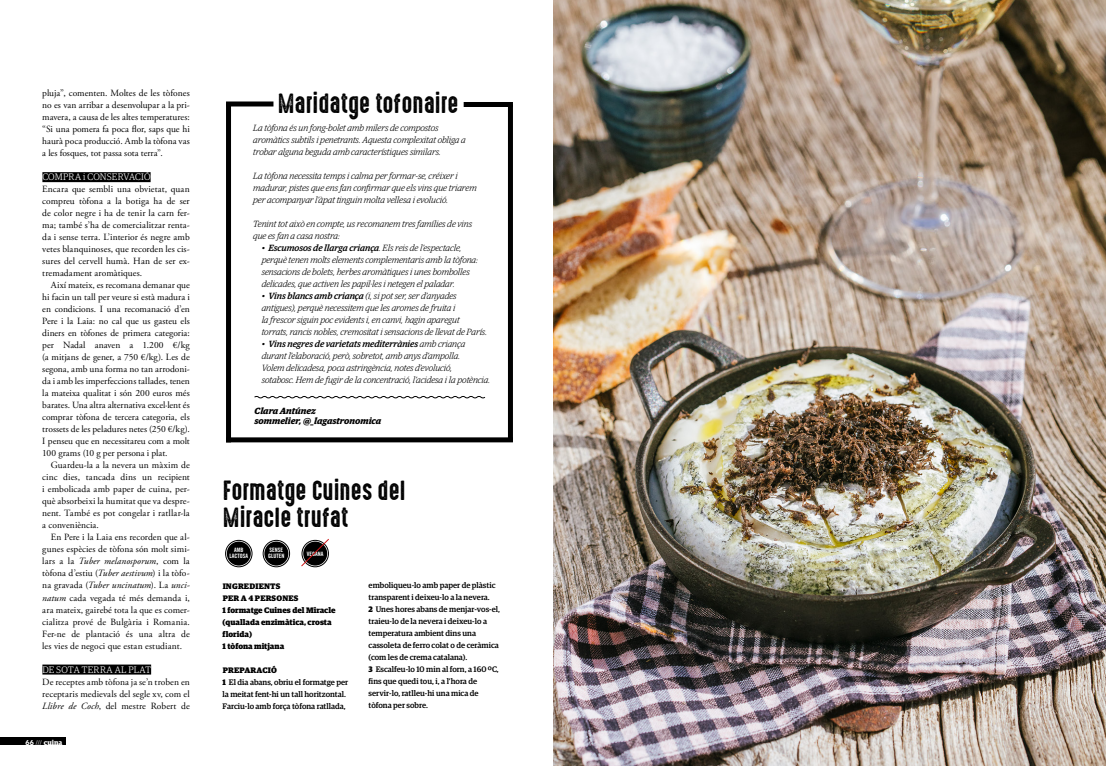
<style>
.page{position:relative;width:1106px;height:766px;background:#fff}
.page>*{position:absolute;margin:0;border:0;box-sizing:border-box;transform-origin:0 0}
.Per_defecte{font:25px/27px "High Voltage Rough";color:#000}
.texto_general_capitu{font:9.5px/12px "Adobe Garamond Pro";letter-spacing:.005em;color:#000;text-align:justify}
.ladillo{font:300 9.5px "Guardian Egyp";letter-spacing:.02em;color:#fff}
.t1{font:italic 300 9px/12px "Guardian Egyp";color:#000}
.t2{font:italic 700 9px/10px "Guardian Egyp";color:#000}
.per_a_receta{font:500 8px/12px "Guardian Egyp";color:#000}
.t3{font:900 8px/12px "Guardian Egyp";color:#000}
.t4{font:900 8px/12px "Guardian Egyp";letter-spacing:.02em;color:#000}
.t5{font:700 7px "Guardian Egyp";color:#fff}
.t6{font:6px "Trade Gothic Bold Cond Twenty";color:#fff}
.s1{font-style:italic}
.s2{font-family:"Avenir";font-weight:900}
.s3{font-family:"Clarendon";font-weight:300}
.s4{font-weight:500}
.s5{font-weight:900}
</style>
<div class="page">
<div style="left:0;top:737px;width:65px;height:7px;background:#000"></div>
<img style="left:553px;top:0;width:553px;height:765px">
<div style="left:42px;top:172px;width:109px;height:10px;background:#000"></div>
<div style="left:42px;top:664px;width:109px;height:10px;background:#000"></div>
<div style="left:263px;top:540px;width:27px;height:26px;border:1px solid #000;border-radius:50%"></div>
<div style="left:264px;top:541px;width:24px;height:24px;background:#000;border-radius:50%"></div>
<div style="left:225px;top:540px;width:27px;height:26px;border:1px solid #000;border-radius:50%"></div>
<div style="left:227px;top:541px;width:24px;height:24px;background:#000;border-radius:50%"></div>
<svg style="left:301px;top:538px;width:28px;height:29px"></svg>
<div style="left:226px;top:101px;width:47px;height:5px;background:#000"></div>
<div style="left:226px;top:103px;width:5px;height:339px;background:#000"></div>
<div style="left:226px;top:437px;width:287px;height:5px;background:#000"></div>
<div style="left:508px;top:104px;width:5px;height:338px;background:#000"></div>
<div style="left:463px;top:102px;width:50px;height:5px;background:#000"></div>
<svg style="left:254px;top:396px;width:231px;height:3px"></svg>
<p class="texto_general_capitu" style="left:42px;top:87px;width:149px">pluja”, comenten. Moltes de les tòfones no es van arribar a desenvolupar a la pri&shy;mavera, a causa de les altes temperatures: “Si una pomera fa poca flor, saps que hi haurà poca producció. Amb la tòfona vas a les fosques, tot passa sota terra”.</p>
<p class="ladillo" style="left:42px;top:170px;width:110px">COMPRA i CONSERVACIÓ</p>
<p class="texto_general_capitu" style="left:42px;top:183px;width:149px">Encara que sembli una obvietat, quan compreu tòfona a la botiga ha de ser de color negre i ha de tenir la carn fer&shy;ma; també s’ha de comercialitzar renta&shy;da i sense terra. L’interior és negre amb vetes blanquinoses, que recorden les cis&shy;sures del cervell humà. Han de ser ex&shy;tremadament aromàtiques.</p>
<p class="texto_general_capitu" style="left:42px;top:279px;width:149px;text-indent:9px">Així mateix, es recomana demanar que hi facin un tall per veure si està madura i en condicions. I una recomanació d’en Pere i la Laia: no cal que us gasteu els diners en tòfones de primera categoria: per Nadal anaven a 1.200 €/kg (a mitjans de gener, a 750 €/kg). Les de segona, amb una forma no tan arrodoni&shy;da i amb les imperfeccions tallades, tenen la mateixa qualitat i són 200 euros més barates. Una altra alternativa excel·lent és comprar tòfona de tercera categoria, els trossets de les peladures netes (250 €/kg).<br>I penseu que en necessitareu com a molt 100 grams (10 g per persona i plat.</p>
<p class="texto_general_capitu" style="left:42px;top:459px;width:149px;text-indent:9px">Guardeu-la a la nevera un màxim de cinc dies, tancada dins un recipient i embolicada amb paper de cuina, per&shy;què absorbeixi la humitat que va despre&shy;nent. També es pot congelar i ratllar-la a conveniència.</p>
<p class="texto_general_capitu" style="left:42px;top:531px;width:149px;text-indent:9px">En Pere i la Laia ens recorden que al&shy;gunes espècies de tòfona són molt simi&shy;lars a la <span class="s1">Tuber melanosporum</span>, com la tòfona d’estiu (<span class="s1">Tuber aestivum</span>) i la tòfo&shy;na gravada (<span class="s1">Tuber uncinatum</span>). La <span class="s1">unci&shy;natum</span> cada vegada té més demanda i, ara mateix, gairebé tota la que es comer&shy;cialitza prové de Bulgària i Romania.<br>Fer-ne de plantació és una altra de les vies de negoci que estan estudiant.</p>
<p class="ladillo" style="left:42px;top:662px;width:110px">DE SOTA TERRA AL PLAT</p>
<p class="texto_general_capitu" style="left:42px;top:675px;width:149px">De receptes amb tòfona ja se’n troben en receptaris medievals del segle xv, com el <span class="s1">Llibre de Coch</span>, del mestre Robert de</p>
<p class="t5" style="left:26px;top:736px;width:38px"><span class="s2">66</span> <span class="s3">///</span> cuina</p>
<p class="Per_defecte" style="left:278px;top:91px;width:182px">Maridatge tofonaire</p>
<p class="t1" style="left:253px;top:122px;width:214px">La tòfona és un fong-bolet amb milers de compostos aromàtics subtils i penetrants. Aquesta complexitat obliga a trobar alguna beguda amb característiques similars.</p>
<p class="t1" style="left:253px;top:170px;width:225px">La tòfona necessita temps i calma per formar-se, créixer i madurar, pistes que ens fan confirmar que els vins que triarem per acompanyar l’àpat tinguin molta vellesa i evolució.</p>
<p class="t1" style="left:253px;top:218px;width:220px">Tenint tot això en compte, us recomanem tres famílies de vins que es fan a casa nostra:</p>
<p class="t1" style="left:262px;top:242px;width:218px">• <span class="s4">Escumosos de llarga criança</span>. Els reis de l’espectacle, perquè tenen molts elements complementaris amb la tòfona: sensacions de bolets, herbes aromàtiques i unes bombolles delicades, que activen les papil·les i netegen el paladar.</p>
<p class="t1" style="left:262px;top:290px;width:227px">• <span class="s4">Vins blancs amb criança</span> (i, si pot ser, ser d’anyades antigues), perquè necessitem que les aromes de fruita i<br>la frescor siguin poc evidents i, en canvi, hagin aparegut torrats, rancis nobles, cremositat i sensacions de llevat de París.</p>
<p class="t1" style="left:262px;top:338px;width:230px">• <span class="s4">Vins negres de varietats mediterrànies</span> amb criança durant l’elaboració, però, sobretot, amb anys d’ampolla.<br>Volem delicadesa, poca astringència, notes d’evolució,<br>sotabosc. Hem de fugir de la concentració, l’acidesa i la potència.</p>
<p class="t2" style="left:254px;top:405px;width:128px">Clara Antúnez<br>sommelier, @_lagastronomica</p>
<p class="Per_defecte" style="left:223px;top:478px;width:184px">Formatge Cuines del<br>Miracle trufat</p>
<p class="t6" style="left:234px;top:546px;width:11px">AMB</p>
<p class="t6" style="left:229px;top:552px;width:20px">LACTOSA</p>
<p class="t6" style="left:269px;top:546px;width:15px">SENSE</p>
<p class="t6" style="left:268px;top:552px;width:18px">GLUTEN</p>
<p class="t6" style="left:307px;top:549px;width:18px">VEGANA</p>
<p class="t4" style="left:223px;top:578px;width:77px">INGREDIENTS<br>PER A 4 PERSONES</p>
<p class="t3" style="left:223px;top:602px;width:115px">1 formatge Cuines del Miracle (quallada enzimàtica, crosta florida)</p>
<p class="t3" style="left:223px;top:638px;width:63px">1 tòfona mitjana</p>
<p class="t4" style="left:223px;top:662px;width:56px">PREPARACIÓ</p>
<p class="per_a_receta" style="left:223px;top:675px;width:127px"><span class="s5">1</span> El dia abans, obriu el formatge per la meitat fent-hi un tall horitzontal.<br>Farciu-lo amb força tòfona ratllada,</p>
<p class="per_a_receta" style="left:368px;top:578px;width:128px">emboliqueu-lo amb paper de plàstic transparent i deixeu-lo a la nevera.</p>
<p class="per_a_receta" style="left:368px;top:602px;width:133px"><span class="s5">2</span> Unes hores abans de menjar-vos-el, traieu-lo de la nevera i deixeu-lo a temperatura ambient dins una cassoleta de ferro colat o de ceràmica (com les de crema catalana).</p>
<p class="per_a_receta" style="left:368px;top:662px;width:132px"><span class="s5">3</span> Escalfeu-lo 10 min al forn, a 160 ºC, fins que quedi tou, i, a l’hora de servir-lo, ratlleu-hi una mica de tòfona per sobre.</p>
</div>
